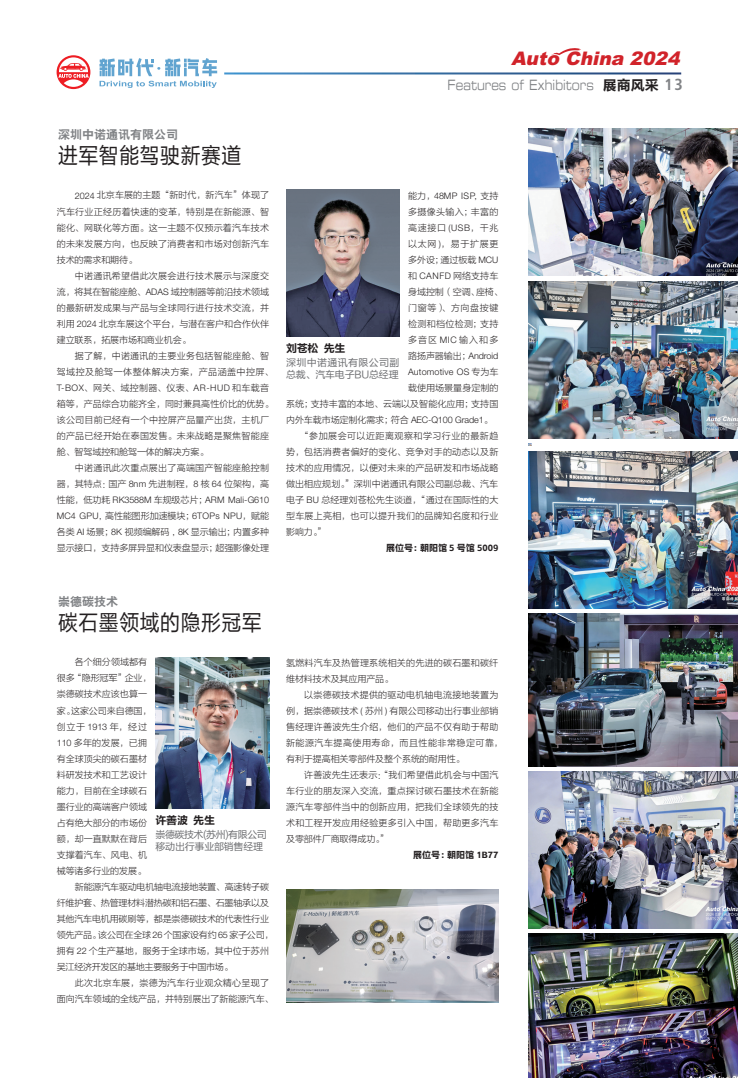
<style>
.page{position:relative;width:738px;height:1078px;background:#fff}
.page>*{position:absolute;margin:0;border:0;box-sizing:border-box;transform-origin:0 0}
.t1{font:22px "FZLTHJW GB1 0";letter-spacing:.03em;color:#231f20;scale:.9 1}
.t2{font:italic 900 18.7px "Arial";color:#d1232a}
.t3{font:700 condensed 16px "Frutiger LT Std";color:#808285}
.t4{font:14px "Eurostile Extended Two";letter-spacing:.01em;color:#808285;scale:.7 1}
.t5{font:12px "H Yb 2 gj";color:#808285}
.t6{font:11px "FZLTCHJW GB1 0";letter-spacing:-.025em;color:#231f20}
.t7{font:10px/12px "FZLTHK GBK1 0";letter-spacing:-.025em;color:#6c6d70}
.t8{font:10px/12px "FZLTHK GBK1 0";letter-spacing:.035em;color:#6c6d70}
.t9{font:9px/16px "FZLTXHK GBK1 0";letter-spacing:.005em;color:#231f20;text-align:justify}
.t10{font:9px/16px "FZLTXHK GBK1 0";letter-spacing:.025em;color:#231f20}
.t11{font:9px/16px "FZLTXHK GBK1 0";letter-spacing:.035em;color:#231f20}
.t12{font:300 9px/16px "Helvetica Neue LT Pro";letter-spacing:.015em;color:#231f20}
.t13{font:9px "FZLTXHK GBK1 0";letter-spacing:-.02em;color:#231f20}
.t14{font:9px "FZLTXHK GBK1 0";letter-spacing:-.025em;color:#231f20}
.t15{font:9px "FZLTXHK GBK1 0";letter-spacing:.03em;color:#231f20}
.t16{font:9px "Alimama Shu Hei Ti";color:#231f20}
.t17{font:9px "FZLTXHK GBK1 0";letter-spacing:.05em;color:#231f20}
.s1{font-family:"Helvetica Neue LT Pro";font-weight:300}
.s2{font-family:"FZLTXHK GBK1 0";font-weight:400}
.s3{font-family:"FZLTCHJW GB1 0";color:#231f20}
</style>
<div class="page">
<svg style="left:551px;top:48px;width:29px;height:7px"></svg>
<svg style="left:57px;top:55px;width:33px;height:34px"></svg>
<svg style="left:99px;top:58px;width:118px;height:30px"></svg>
<svg style="left:286px;top:333px;width:114px;height:4px"></svg>
<img style="left:286px;top:189px;width:113px;height:147px">
<img style="left:528px;top:128px;width:209px;height:148px">
<img style="left:528px;top:933px;width:209px;height:144px">
<img style="left:528px;top:451px;width:209px;height:157px">
<img style="left:528px;top:281px;width:209px;height:157px">
<img style="left:528px;top:771px;width:209px;height:156px">
<img style="left:528px;top:613px;width:209px;height:152px">
<img style="left:286px;top:889px;width:212px;height:113px">
<img style="left:155px;top:657px;width:114px;height:151px">
<h3 class="t5" style="left:58px;top:128px;width:121px">深圳中诺通讯有限公司</h3>
<h1 class="t1" style="left:58px;top:144px;width:205px">进军智能驾驶新赛道</h1>
<p class="t9" style="left:57px;top:187px;width:214px;text-indent:18px"><span class="s1">2024</span> 北京车展的主题“新时代，新汽车”体现了汽车行业正经历着快速的变革，特别是在新能源、智能化、网联化等方面。这一主题不仅预示着汽车技术的未来发展方向，也反映了消费者和市场对创新汽车技术的需求和期待。</p>
<p class="t9" style="left:57px;top:267px;width:214px;text-indent:18px">中诺通讯希望借此次展会进行技术展示与深度交流，将其在智能座舱、<span class="s1">ADAS</span> 域控制器等前沿技术领域的最新研发成果与产品与全球同行进行技术交流，并利用 <span class="s1">2024</span> 北京车展这个平台，与潜在客户和合作伙伴建立联系，拓展市场和商业机会。</p>
<p class="t10" style="left:57px;top:348px;width:218px;text-indent:18px">据了解，中诺通讯的主要业务包括智能座舱、智驾域控及舱驾一体整体解决方案，产品涵盖中控屏、<br><span class="s1">T-BOX</span>、网关、域控制器、仪表、<span class="s1">AR-HUD</span> 和车载音箱等，产品综合功能齐全，同时兼具高性价比的优势。该公司目前已经有一个中控屏产品量产出货，主机厂的产品已经开始在泰国发售。未来战略是聚焦智能座舱、智驾域控和舱驾一体的解决方案。</p>
<p class="t10" style="left:57px;top:460px;width:214px;text-align:right">中诺通讯此次重点展出了高端国产智能座舱控制<br>器，其特点：国产 <span class="s1">8nm</span> 先进制程，<span class="s1">8</span> 核 <span class="s1">64</span> 位架构，高</p>
<p class="t12" style="left:57px;top:492px;width:214px"><span class="s2">性能，低功耗</span> RK3588M <span class="s2">车规级芯片；</span>ARM Mali-G610<br>MC4 GPU, <span class="s2">高性能图形加速模块；</span>6TOPs NPU<span class="s2">，赋能</span></p>
<p class="t9" style="left:57px;top:524px;width:214px">各类 <span class="s1">AI</span> 场景；<span class="s1">8K</span> 视频编解码 <span class="s1">, 8K</span> 显示输出；内置多种显示接口，支持多屏异显和仪表盘显示；超强影像处理</p>
<h2 class="t2" style="left:510px;top:45px;width:175px">Auto China 2024</h2>
<h3 class="t4" style="left:447px;top:75px;width:303px">Features of Exhibitors <span class="s3">展商风采</span></h3>
<h3 class="t3" style="left:664px;top:75px;width:20px">13</h3>
<p class="t12" style="left:408px;top:188px;width:92px"><span class="s2">能力，</span>48MP ISP, <span class="s2">支持</span></p>
<p class="t11" style="left:408px;top:204px;width:96px">多摄像头输入；丰富的高速接口 <span class="s1">(USB</span>，千兆以太网 <span class="s1">)</span>，易于扩展更多外设；通过板载 <span class="s1">MCU</span>和 <span class="s1">CANFD</span> 网络支持车身域控制（空调、座椅、门窗等）、方向盘按键检测和档位检测；支持多音区 <span class="s1">MIC</span> 输入和多路扬声器输出；<span class="s1">Android</span></p>
<p class="t12" style="left:408px;top:364px;width:92px">Automotive OS <span class="s2">专为车</span></p>
<p class="t9" style="left:408px;top:380px;width:92px">载使用场景量身定制的</p>
<p class="t9" style="left:286px;top:396px;width:213px">系统；支持丰富的本地、云端以及智能化应用；支持国</p>
<p class="t9" style="left:286px;top:412px;width:208px">内外车载市场定制化需求；符合 <span class="s1">AEC-Q100 Grade1</span>。</p>
<p class="t17" style="left:299px;top:430px;width:200px">“参加展会可以近距离观察和学习行业的最新趋</p>
<p class="t15" style="left:286px;top:446px;width:214px">势，包括消费者偏好的变化、竞争对手的动态以及新</p>
<p class="t10" style="left:286px;top:460px;width:214px">技术的应用情况，以便对未来的产品研发和市场战略</p>
<p class="t9" style="left:286px;top:476px;width:213px">做出相应规划。”深圳中诺通讯有限公司副总裁、汽车</p>
<p class="t9" style="left:286px;top:492px;width:214px">电子 <span class="s1">BU</span> 总经理刘苍松先生谈道，“通过在国际性的大</p>
<p class="t10" style="left:286px;top:508px;width:214px">型车展上亮相，也可以提升我们的品牌知名度和行业</p>
<p class="t9" style="left:286px;top:524px;width:42px">影响力。”</p>
<p class="t16" style="left:386px;top:542px;width:114px">展位号：朝阳馆 5 号馆 5009</p>
<p class="t6" style="left:286px;top:341px;width:61px">刘苍松 先生</p>
<p class="t8" style="left:286px;top:356px;width:115px">深圳中诺通讯有限公司副总裁、汽车电子BU总经理</p>
<h3 class="t5" style="left:58px;top:595px;width:61px">崇德碳技术</h3>
<h1 class="t1" style="left:58px;top:610px;width:227px">碳石墨领域的隐形冠军</h1>
<p class="t9" style="left:75px;top:654px;width:73px">各个细分领域都有</p>
<p class="t9" style="left:57px;top:670px;width:96px">很多“隐形冠军”企业，</p>
<p class="t9" style="left:57px;top:686px;width:92px">崇德碳技术应该也算一</p>
<p class="t9" style="left:57px;top:702px;width:96px">家。这家公司来自德国，</p>
<p class="t9" style="left:57px;top:718px;width:92px">创立于 <span class="s1">1913</span> 年，经过</p>
<p class="t9" style="left:57px;top:734px;width:92px"><span class="s1">110</span> 多年的发展，已拥</p>
<p class="t9" style="left:57px;top:750px;width:92px">有全球顶尖的碳石墨材</p>
<p class="t9" style="left:57px;top:766px;width:92px">料研发技术和工艺设计</p>
<p class="t9" style="left:57px;top:782px;width:92px">能力，目前在全球碳石</p>
<p class="t9" style="left:57px;top:798px;width:92px">墨行业的高端客户领域</p>
<p class="t9" style="left:57px;top:814px;width:92px">占有绝大部分的市场份</p>
<p class="t9" style="left:57px;top:830px;width:92px">额，却一直默默在背后</p>
<p class="t9" style="left:57px;top:846px;width:92px">支撑着汽车、风电、机</p>
<p class="t9" style="left:57px;top:862px;width:91px">械等诸多行业的发展。</p>
<p class="t13" style="left:75px;top:881px;width:195px">新能源汽车驱动电机轴电流接地装置、高速转子碳</p>
<p class="t13" style="left:57px;top:897px;width:213px">纤维护套、热管理材料潜热碳和铝石墨、石墨轴承以及</p>
<p class="t13" style="left:57px;top:913px;width:214px">其他汽车电机用碳刷等，都是崇德碳技术的代表性行业</p>
<p class="t14" style="left:57px;top:929px;width:218px">领先产品。该公司在全球 <span class="s1">26</span> 个国家设有约 <span class="s1">65</span> 家子公司，</p>
<p class="t9" style="left:57px;top:942px;width:213px">拥有 <span class="s1">22</span> 个生产基地，服务于全球市场，其中位于苏州</p>
<p class="t14" style="left:57px;top:961px;width:177px">吴江经济开发区的基地主要服务于中国市场。</p>
<p class="t15" style="left:75px;top:977px;width:195px">此次北京车展，崇德为汽车行业观众精心呈现了</p>
<p class="t9" style="left:57px;top:990px;width:218px">面向汽车领域的全线产品，并特别展出了新能源汽车、</p>
<p class="t6" style="left:155px;top:814px;width:61px">许善波 先生</p>
<p class="t7" style="left:155px;top:828px;width:113px">崇德碳技术(苏州)有限公司移动出行事业部销售经理</p>
<p class="t10" style="left:286px;top:654px;width:213px">氢燃料汽车及热管理系统相关的先进的碳石墨和碳纤维材料技术及其应用产品。</p>
<p class="t10" style="left:286px;top:686px;width:218px;text-indent:18px">以崇德碳技术提供的驱动电机轴电流接地装置为例，据崇德碳技术 <span class="s1">(</span> 苏州 <span class="s1">)</span> 有限公司移动出行事业部销售经理许善波先生介绍，他们的产品不仅有助于帮助新能源汽车提高使用寿命，而且性能非常稳定可靠，有利于提高相关零部件及整个系统的耐用性。</p>
<p class="t9" style="left:286px;top:766px;width:214px;text-indent:18px">许善波先生还表示：“我们希望借此机会与中国汽车行业的朋友深入交流，重点探讨碳石墨技术在新能源汽车零部件当中的创新应用，把我们全球领先的技术和工程开发应用经验更多引入中国，帮助更多汽车及零部件厂商取得成功。”</p>
<p class="t16" style="left:413px;top:849px;width:86px">展位号：朝阳馆 1B77</p>
</div>
